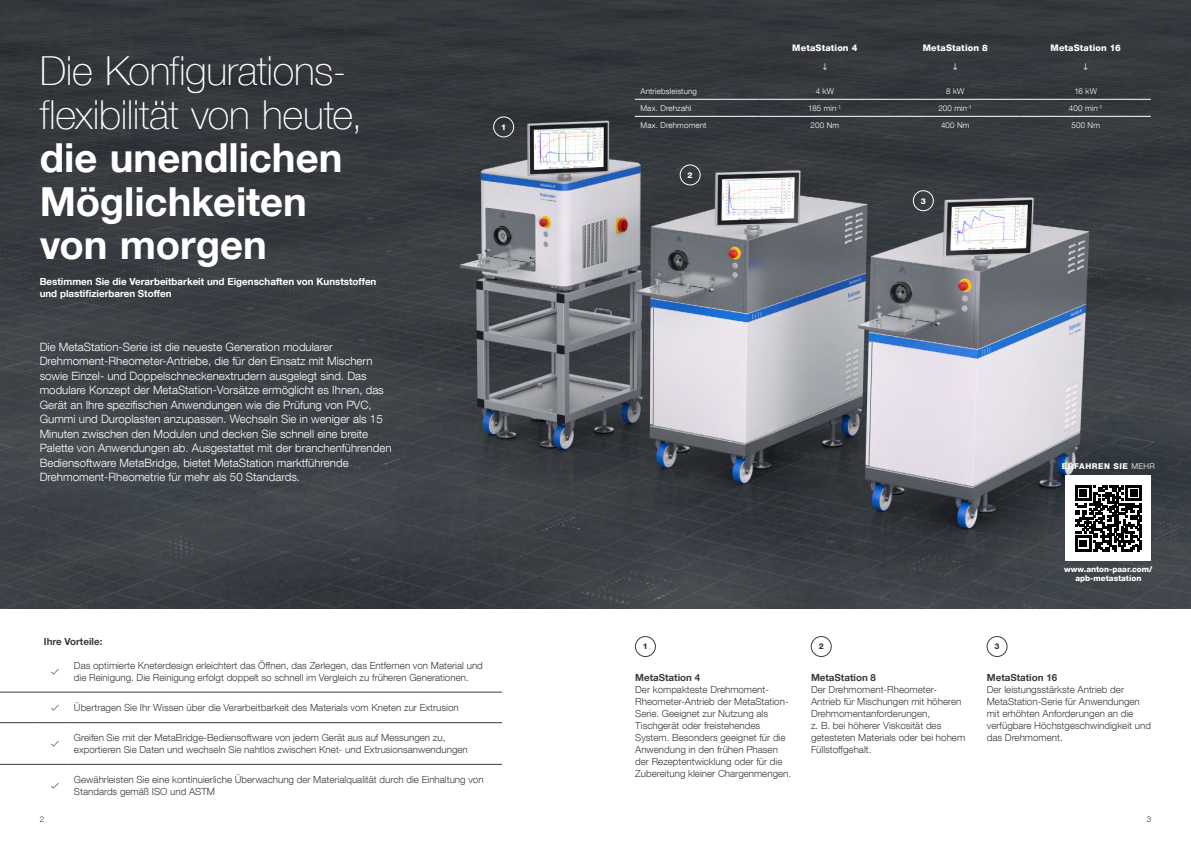
<style>
.page{position:relative;width:1191px;height:842px;background:#fff}
.page>*{position:absolute;margin:0;border:0;box-sizing:border-box;transform-origin:0 0}
.t1{font:100 40px/43.5px "Helvetica Neue LT Com";letter-spacing:-.01em;color:#fff}
.t2{font:700 40px/43.5px "Helvetica Neue LT Com";color:#fff}
.t3{font:300 11.5px/14.5px "Helvetica Neue LT Com";color:#fff}
.t4{font:300 9.8px/12px "Helvetica Neue LT Com";color:#3c3c3b}
.t5{font:700 9.8px/12px "Helvetica Neue LT Com";color:#fff}
.t6{font:700 9.8px "Helvetica Neue LT Com";color:#3c3c3b}
.t7{font:800 9px "Helvetica Neue LT Com";letter-spacing:.02em;color:#fff}
.t8{font:300 8px "Helvetica Neue LT Com";letter-spacing:.015em;color:#fff}
.t9{font:800 8px/9px "Helvetica Neue LT Com";color:#fff;text-align:center}
.t10{font:800 8px "Helvetica Neue LT Com";letter-spacing:.065em;color:#fff}
.t11{font:800 8px "Helvetica Neue LT Com";color:#3c3c3b}
.t12{font:300 8px "Helvetica Neue LT Com";color:#3c3c3b}
.s1{font-weight:300}
</style>
<div class="page">
<img style="left:0;top:0;width:1191px;height:609px">
<div style="left:1065px;top:476px;width:86px;height:85px;background:#fff"></div>
<svg style="left:1075px;top:485px;width:66px;height:67px"></svg>
<div style="left:493px;top:117px;width:21px;height:20px;border:1px solid #fff;border-radius:50%"></div>
<div style="left:680px;top:165px;width:20px;height:20px;border:1px solid #fff;border-radius:50%"></div>
<div style="left:913px;top:190px;width:20px;height:21px;border:1px solid #fff;border-radius:50%"></div>
<hr style="left:635px;top:99px;width:124px;height:1px;background:#fff">
<hr style="left:759px;top:99px;width:131px;height:1px;background:#fff">
<hr style="left:890px;top:99px;width:130px;height:1px;background:#fff">
<hr style="left:1020px;top:99px;width:131px;height:1px;background:#fff">
<hr style="left:635px;top:116px;width:124px;height:1px;background:#fff">
<hr style="left:759px;top:116px;width:131px;height:1px;background:#fff">
<hr style="left:890px;top:116px;width:130px;height:1px;background:#fff">
<hr style="left:1020px;top:116px;width:131px;height:1px;background:#fff">
<hr style="left:0;top:692px;width:40px;height:1px;background:#3c3c3b">
<svg style="left:40px;top:692px;width:28px;height:1px"></svg>
<hr style="left:68px;top:692px;width:434px;height:1px;background:#3c3c3b">
<hr style="left:0;top:722px;width:40px;height:1px;background:#3c3c3b">
<svg style="left:40px;top:722px;width:28px;height:1px"></svg>
<hr style="left:68px;top:722px;width:434px;height:1px;background:#3c3c3b">
<hr style="left:0;top:764px;width:40px;height:1px;background:#3c3c3b">
<svg style="left:40px;top:764px;width:28px;height:1px"></svg>
<hr style="left:68px;top:764px;width:434px;height:1px;background:#3c3c3b">
<div style="left:635px;top:636px;width:20px;height:21px;border:1px solid #3c3c3b;border-radius:50%"></div>
<div style="left:811px;top:636px;width:20px;height:21px;border:1px solid #3c3c3b;border-radius:50%"></div>
<div style="left:986px;top:636px;width:21px;height:21px;border:1px solid #3c3c3b;border-radius:50%"></div>
<svg style="left:823px;top:63px;width:3px;height:7px"></svg>
<svg style="left:953px;top:63px;width:4px;height:7px"></svg>
<svg style="left:1083px;top:63px;width:4px;height:7px"></svg>
<h1 class="t1" style="left:40px;top:49px;width:324px">Die Konfigurations&shy;flexibilität von heute,</h1>
<h1 class="t2" style="left:40px;top:135px;width:304px">die unendlichen<br>Möglichkeiten von morgen</h1>
<p class="t5" style="left:40px;top:276px;width:338px">Bestimmen Sie die Verarbeitbarkeit und Eigenschaften von Kunststoffen und plastifizierbaren Stoffen</p>
<p class="t3" style="left:40px;top:339px;width:353px">Die MetaStation-Serie ist die neueste Generation modularer Drehmoment-Rheometer-Antriebe, die für den Einsatz mit Mischern sowie Einzel- und Doppelschneckenextrudern ausgelegt sind. Das modulare Konzept der MetaStation-Vorsätze ermöglicht es Ihnen, das Gerät an Ihre spezifischen Anwendungen wie die Prüfung von PVC, Gummi und Duroplasten anzupassen. Wechseln Sie in weniger als 15<br>Minuten zwischen den Modulen und decken Sie schnell eine breite Palette von Anwendungen ab. Ausgestattet mit der branchenführenden Bediensoftware MetaBridge, bietet MetaStation marktführende Drehmoment-Rheometrie für mehr als 50 Standards.</p>
<p class="t9" style="left:501px;top:122px;width:7px">1</p>
<p class="t6" style="left:44px;top:635px;width:60px">Ihre Vorteile:</p>
<p class="t4" style="left:74px;top:659px;width:410px">Das optimierte Kneterdesign erleichtert das Öffnen, das Zerlegen, das Entfernen von Material und die Reinigung. Die Reinigung erfolgt doppelt so schnell im Vergleich zu früheren Generationen.</p>
<p class="t4" style="left:74px;top:701px;width:386px">Übertragen Sie Ihr Wissen über die Verarbeitbarkeit des Materials vom Kneten zur Extrusion</p>
<p class="t4" style="left:74px;top:731px;width:395px">Greifen Sie mit der MetaBridge-Bediensoftware von jedem Gerät aus auf Messungen zu, exportieren Sie Daten und wechseln Sie nahtlos zwischen Knet- und Extrusionsanwendungen</p>
<p class="t4" style="left:74px;top:773px;width:411px">Gewährleisten Sie eine kontinuierliche Überwachung der Materialqualität durch die Einhaltung von<br>Standards gemäß ISO und ASTM</p>
<p class="t7" style="left:792px;top:42px;width:67px">MetaStation 4</p>
<p class="t7" style="left:922px;top:42px;width:67px">MetaStation 8</p>
<p class="t7" style="left:1050px;top:42px;width:72px">MetaStation 16</p>
<p class="t8" style="left:640px;top:86px;width:58px">Antriebsleistung</p>
<p class="t8" style="left:815px;top:86px;width:20px">4 kW</p>
<p class="t8" style="left:946px;top:86px;width:20px">8 kW</p>
<p class="t8" style="left:1074px;top:86px;width:24px">16 kW</p>
<p class="t8" style="left:640px;top:103px;width:52px">Max. Drehzahl</p>
<p class="t8" style="left:808px;top:103px;width:35px">185 min<sup>-1</sup></p>
<p class="t8" style="left:938px;top:103px;width:35px">200 min<sup>-1</sup></p>
<p class="t8" style="left:1069px;top:103px;width:35px">400 min<sup>-1</sup></p>
<p class="t8" style="left:640px;top:120px;width:67px">Max. Drehmoment</p>
<p class="t8" style="left:810px;top:120px;width:30px">200 Nm</p>
<p class="t8" style="left:941px;top:120px;width:30px">400 Nm</p>
<p class="t8" style="left:1071px;top:120px;width:30px">500 Nm</p>
<p class="t9" style="left:687px;top:170px;width:7px">2</p>
<p class="t9" style="left:920px;top:196px;width:7px">3</p>
<p class="t10" style="left:1061px;top:461px;width:95px">ERFAHREN SIE <span class="s1">MEHR</span></p>
<p class="t9" style="left:1064px;top:565px;width:90px">www.anton-paar.com/ apb-metastation</p>
<p class="t11" style="left:643px;top:642px;width:7px">1</p>
<p class="t6" style="left:635px;top:671px;width:66px">MetaStation 4</p>
<p class="t4" style="left:635px;top:683px;width:157px">Der kompakteste Drehmoment-Rheometer-Antrieb der MetaStation-Serie. Geeignet zur Nutzung als Tischgerät oder freistehendes System. Besonders geeignet für die Anwendung in den frühen Phasen der Rezeptentwicklung oder für die Zubereitung kleiner Chargenmengen.</p>
<p class="t11" style="left:818px;top:642px;width:7px">2</p>
<p class="t6" style="left:811px;top:671px;width:66px">MetaStation 8</p>
<p class="t4" style="left:811px;top:683px;width:156px">Der Drehmoment-Rheometer-<br>Antrieb für Mischungen mit höheren<br>Drehmomentanforderungen,<br>z. B. bei höherer Viskosität des getesteten Materials oder bei hohem<br>Füllstoffgehalt.</p>
<p class="t11" style="left:994px;top:642px;width:7px">3</p>
<p class="t6" style="left:986px;top:671px;width:72px">MetaStation 16</p>
<p class="t4" style="left:986px;top:683px;width:166px">Der leistungsstärkste Antrieb der<br>MetaStation-Serie für Anwendungen mit erhöhten Anforderungen an die verfügbare Höchstgeschwindigkeit und das Drehmoment.</p>
<p class="t12" style="left:40px;top:814px;width:6px">2</p>
<p class="t12" style="left:1146px;top:814px;width:6px">3</p>
</div>
